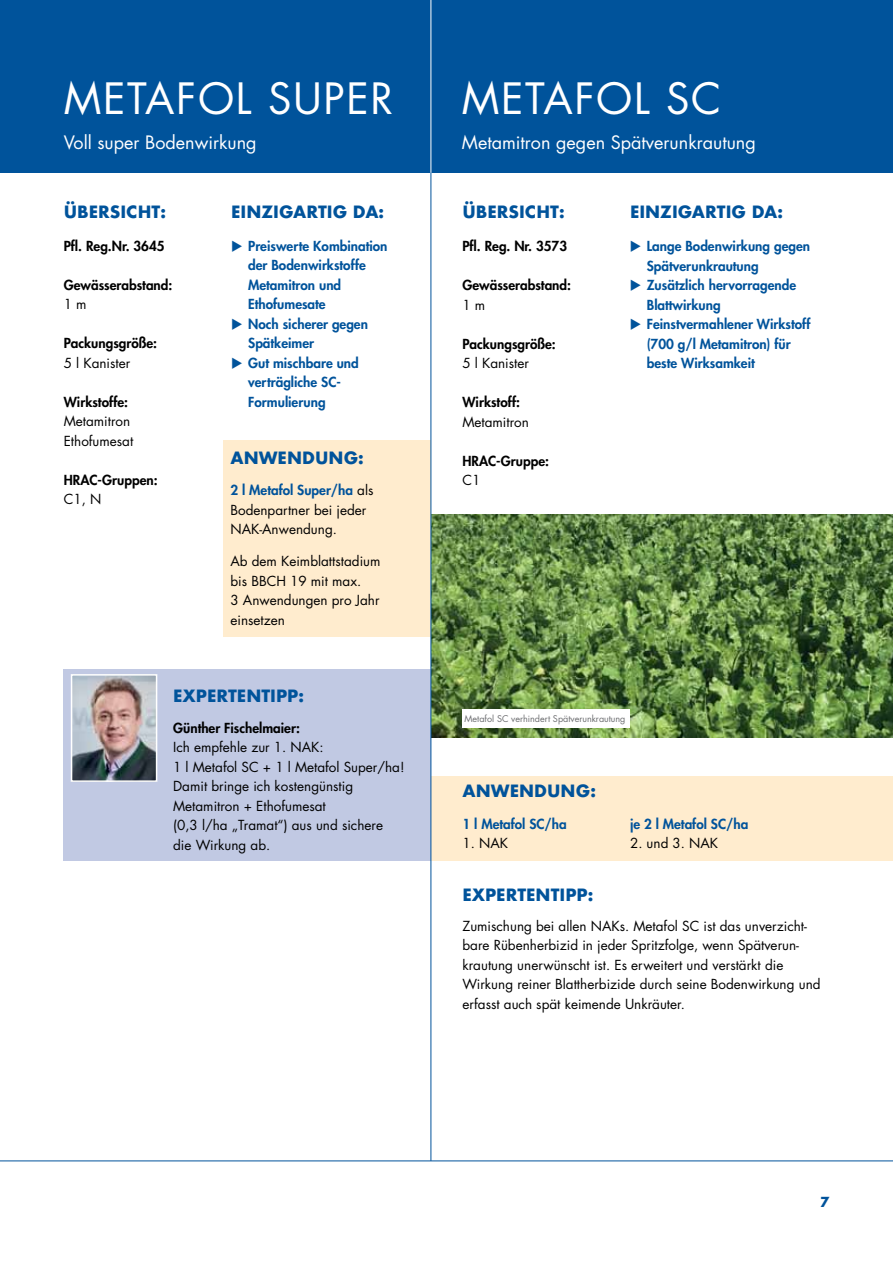
<style>
.page{position:relative;width:893px;height:1263px;background:#fff}
.page>*{position:absolute;margin:0;border:0;box-sizing:border-box;transform-origin:0 0}
.t1{font:42px "Futura";letter-spacing:.04em;color:#fff}
.t2{font:18px "Futura";color:#fff}
.t3{font:700 16.5px "Futura";color:#00539b}
.t4{font:13.5px/19.5px "Futura";color:#000}
.t5{font:800 13.5px/19.5px "Futura";color:#00539b}
.t6{font:800 13.5px "Futura";color:#000}
.t7{font:700 13.5px "Futura";color:#00539b}
.t8{font:9px "Futura";color:#6d6e71}
.s1{font-weight:800;color:#00539b}
</style>
<div class="page">
<hr style="left:0;top:1160px;width:893px;height:1px;background:#00539b">
<div style="left:0;top:0;width:893px;height:173px;background:#00539b"></div>
<div style="left:64px;top:669px;width:367px;height:191px;background:#c1c9e3"></div>
<div style="left:223px;top:440px;width:208px;height:197px;background:#ffecce"></div>
<div style="left:431px;top:776px;width:462px;height:84px;background:#ffecce"></div>
<img style="left:432px;top:514px;width:461px;height:224px">
<div style="left:462px;top:709px;width:168px;height:19px;background:#fff"></div>
<hr style="left:431px;top:0;width:1px;height:181px;background:#fff">
<img style="left:74px;top:677px;width:80px;height:102px">
<div style="left:71px;top:674px;width:86px;height:108px;border:2px solid #fff"></div>
<hr style="left:431px;top:173px;width:1px;height:988px;background:#00539b">
<h1 class="t1" style="left:64px;top:70px;width:63px">Metaf</h1>
<h1 class="t1" style="left:198px;top:70px;width:121px">ol Super</h1>
<h1 class="t1" style="left:462px;top:70px;width:63px">Metaf</h1>
<h1 class="t1" style="left:596px;top:70px;width:127px">ol SC</h1>
<h2 class="t2" style="left:64px;top:130px;width:194px">Voll super Bodenwirkung</h2>
<h2 class="t2" style="left:462px;top:130px;width:295px">Metamitron gegen Spätverunkrautung</h2>
<p class="t3" style="left:64px;top:200px;width:104px">ÜBERSICHT:</p>
<p class="t3" style="left:231px;top:200px;width:154px">EINZIGARTIG DA:</p>
<p class="t3" style="left:462px;top:200px;width:104px">ÜBERSICHT:</p>
<p class="t3" style="left:630px;top:200px;width:154px">EINZIGARTIG DA:</p>
<p class="t6" style="left:462px;top:237px;width:106px">Pfl. Reg. Nr. 3573</p>
<p class="t6" style="left:462px;top:276px;width:110px">Gewässerabstand:</p>
<p class="t4" style="left:462px;top:295px;width:24px">1 m</p>
<p class="t6" style="left:462px;top:335px;width:95px">Packungsgröße:</p>
<p class="t4" style="left:462px;top:353px;width:68px">5 l Kanister</p>
<p class="t6" style="left:462px;top:393px;width:59px">Wirkstoff:</p>
<p class="t4" style="left:462px;top:412px;width:68px">Metamitron</p>
<p class="t6" style="left:462px;top:452px;width:88px">HRAC-Gruppe:</p>
<p class="t4" style="left:462px;top:470px;width:19px">C1</p>
<p class="t6" style="left:64px;top:236px;width:102px">Pfl. Reg.Nr. 3645</p>
<p class="t6" style="left:64px;top:275px;width:110px">Gewässerabstand:</p>
<p class="t4" style="left:64px;top:294px;width:24px">1 m</p>
<p class="t6" style="left:64px;top:334px;width:95px">Packungsgröße:</p>
<p class="t4" style="left:64px;top:353px;width:68px">5 l Kanister</p>
<p class="t6" style="left:64px;top:392px;width:66px">Wirkstoffe:</p>
<p class="t4" style="left:64px;top:411px;width:71px">Metamitron<br>Ethofumesat</p>
<p class="t6" style="left:64px;top:470px;width:95px">HRAC-Gruppen:</p>
<p class="t4" style="left:64px;top:489px;width:39px">C1, N</p>
<p class="t5" style="left:248px;top:236px;width:141px;text-indent:-17px">◆ Preiswerte Kombination der Bodenwirkstoffe<br>Metamitron und<br>Ethofumesate</p>
<p class="t5" style="left:248px;top:314px;width:121px;text-indent:-17px">◆ Noch sicherer gegen<br>Spätkeimer</p>
<p class="t5" style="left:248px;top:353px;width:112px;text-indent:-17px">◆ Gut mischbare und verträgliche SC-<br>Formulierung</p>
<p class="t5" style="left:647px;top:236px;width:165px;text-indent:-17px">◆ Lange Bodenwirkung gegen<br>Spätverunkrautung</p>
<p class="t5" style="left:647px;top:275px;width:151px;text-indent:-17px">◆ Zusätzlich hervorragende<br>Blattwirkung</p>
<p class="t5" style="left:647px;top:314px;width:165px;text-indent:-17px">◆ Feinstvermahlener Wirkstoff (700 g/l Metamitron) für beste Wirksamkeit</p>
<p class="t3" style="left:230px;top:446px;width:62px">ANWENDUNG</p>
<p class="t3" style="left:358px;top:446px;width:7px">:</p>
<p class="t4" style="left:230px;top:480px;width:145px"><span class="s1">2 l Metafol Super/ha</span> als<br>Bodenpartner bei jeder<br>NAK-Anwendung.</p>
<p class="t4" style="left:230px;top:551px;width:152px">Ab dem Keimblattstadium bis BBCH 19 mit max.<br>3 Anwendungen pro Jahr einsetzen</p>
<p class="t3" style="left:173px;top:684px;width:132px">EXPERTENTIPP:</p>
<p class="t6" style="left:173px;top:718px;width:128px">Günther Fischelmaier:</p>
<p class="t4" style="left:173px;top:737px;width:233px">Ich empfehle zur 1. NAK:<br>1 l Metafol SC + 1 l Metafol Super/ha!<br>Damit bringe ich kostengünstig<br>Metamitron + Ethofumesat<br>(0,3 l/ha „Tramat“) aus und sichere die Wirkung ab.</p>
<p class="t8" style="left:465px;top:713px;width:162px">Metafol SC verhindert Spätverunkrautung</p>
<p class="t3" style="left:463px;top:779px;width:62px">ANWENDUNG</p>
<p class="t3" style="left:590px;top:779px;width:7px">:</p>
<p class="t5" style="left:463px;top:814px;width:106px">1 l Metafol SC/ha</p>
<p class="t4" style="left:463px;top:833px;width:47px">1. NAK</p>
<p class="t3" style="left:462px;top:882px;width:132px">EXPERTENTIPP:</p>
<p class="t5" style="left:630px;top:814px;width:120px">je 2 l Metafol SC/ha</p>
<p class="t4" style="left:630px;top:833px;width:90px">2. und 3. NAK</p>
<p class="t4" style="left:462px;top:916px;width:360px">Zumischung bei allen NAKs. Metafol SC ist das unverzicht&shy;bare Rübenherbizid in jeder Spritzfolge, wenn Spätverun&shy;krautung unerwünscht ist. Es erweitert und verstärkt die Wirkung reiner Blattherbizide durch seine Bodenwirkung und erfasst auch spät keimende Unkräuter.</p>
<p class="t7" style="left:820px;top:1192px;width:11px">7</p>
</div>
